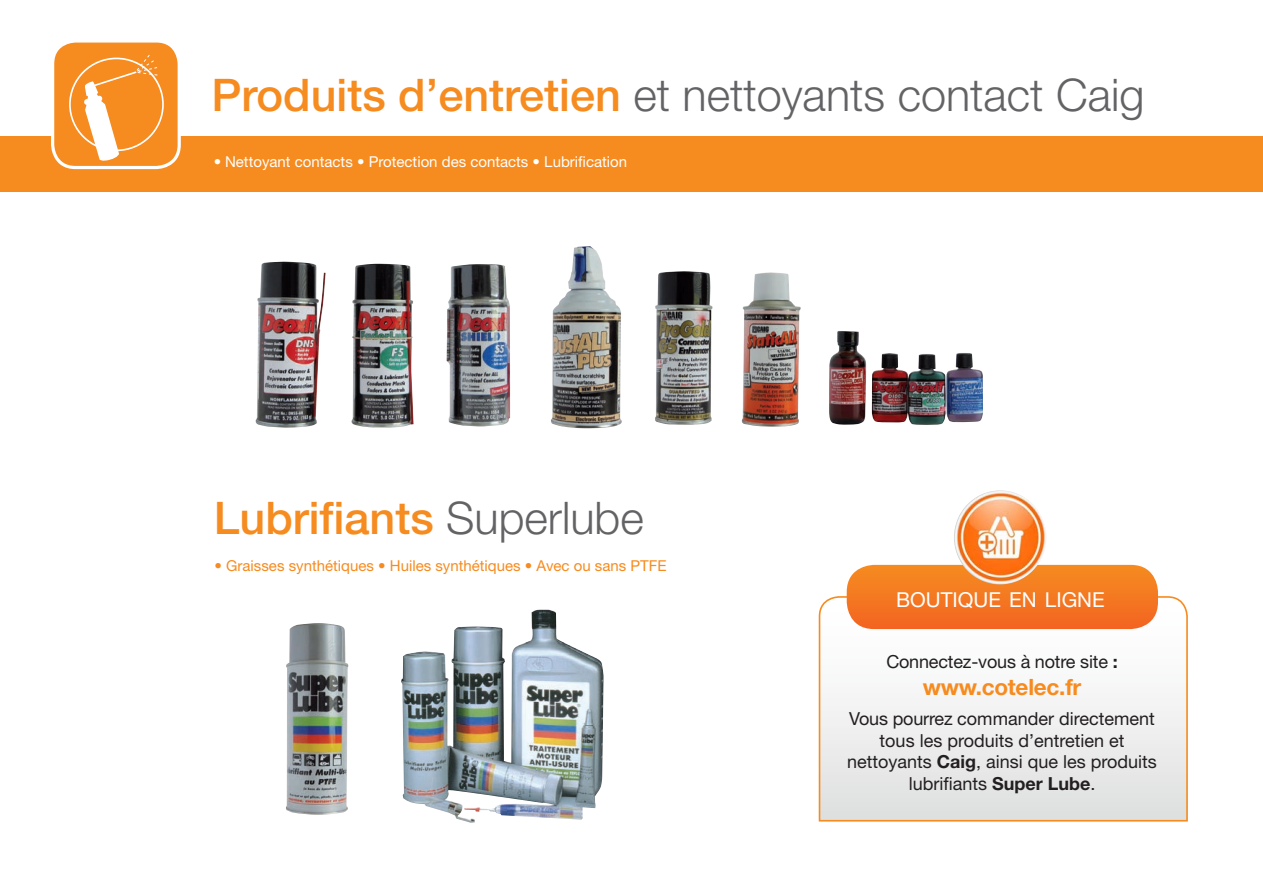
<style>
.page{position:relative;width:1263px;height:893px;background:#fff}
.page>*{position:absolute;margin:0;border:0;box-sizing:border-box;transform-origin:0 0}
.t1{font:300 45px "Helvetica Neue LT";color:#636366}
.t2{font:500 45px "Helvetica Neue LT";color:#f68b1f}
.t3{font:700 22.5px "Helvetica Neue LT";letter-spacing:-.01em;color:#f68b1f}
.t4{font:20.55px "Helvetica Neue LT";color:#fff}
.t5{font:18px/21.6px "Helvetica Neue LT";color:#231f20;text-align:center}
.t6{font:15px "Helvetica Neue LT";color:#f68b1f}
.t7{font:15px "Helvetica Neue LT";color:#fff}
.s1{font-weight:500;color:#f68b1f}
.s2{font-weight:300;color:#636366}
.s3{font-weight:700}
</style>
<div class="page">
<div style="left:0;top:136px;width:1263px;height:55px;background:#f68b1f"></div>
<div style="left:53px;top:41px;width:126px;height:127px;background:#f68b1f;border-radius:23px"></div>
<div style="left:51px;top:39px;width:130px;height:130px;border:3px solid #fff;border-radius:23px"></div>
<svg style="left:84px;top:55px;width:74px;height:106px"></svg>
<img style="left:351px;top:264px;width:63px;height:164px">
<img style="left:446px;top:264px;width:64px;height:163px">
<img style="left:255px;top:262px;width:71px;height:166px">
<img style="left:551px;top:246px;width:71px;height:182px">
<img style="left:655px;top:271px;width:58px;height:154px">
<img style="left:741px;top:272px;width:60px;height:155px">
<img style="left:829px;top:331px;width:154px;height:94px">
<img style="left:286px;top:623px;width:63px;height:192px">
<img style="left:401px;top:609px;width:203px;height:214px">
<svg style="left:818px;top:595px;width:370px;height:227px"></svg>
<svg style="left:847px;top:565px;width:311px;height:64px;background:#f47a27"></svg>
<img style="left:954px;top:490px;width:92px;height:94px">
<p class="t1" style="left:212px;top:67px;width:934px"><span class="s1">Produits d’entretien</span> et nettoyants contact Caig</p>
<p class="t7" style="left:214px;top:153px;width:415px">• Nettoyant contacts • Protection des contacts • Lubrification</p>
<p class="t2" style="left:214px;top:491px;width:432px">Lubrifiants <span class="s2">Superlube</span></p>
<p class="t6" style="left:215px;top:557px;width:454px">• Graisses synthétiques • Huiles synthétiques • Avec ou sans PTFE</p>
<p class="t4" style="left:896px;top:587px;width:210px">BOUTIQUE EN LIGNE</p>
<p class="t5" style="left:886px;top:651px;width:233px">Connectez-vous à notre site <span class="s3">:</span></p>
<p class="t3" style="left:923px;top:673px;width:160px">www.cotelec.fr</p>
<p class="t5" style="left:847px;top:708px;width:311px">Vous pourrez commander directement tous les produits d’entretien et nettoyants <span class="s3">Caig</span>, ainsi que les produits lubrifiants <span class="s3">Super Lube</span>.</p>
</div>
